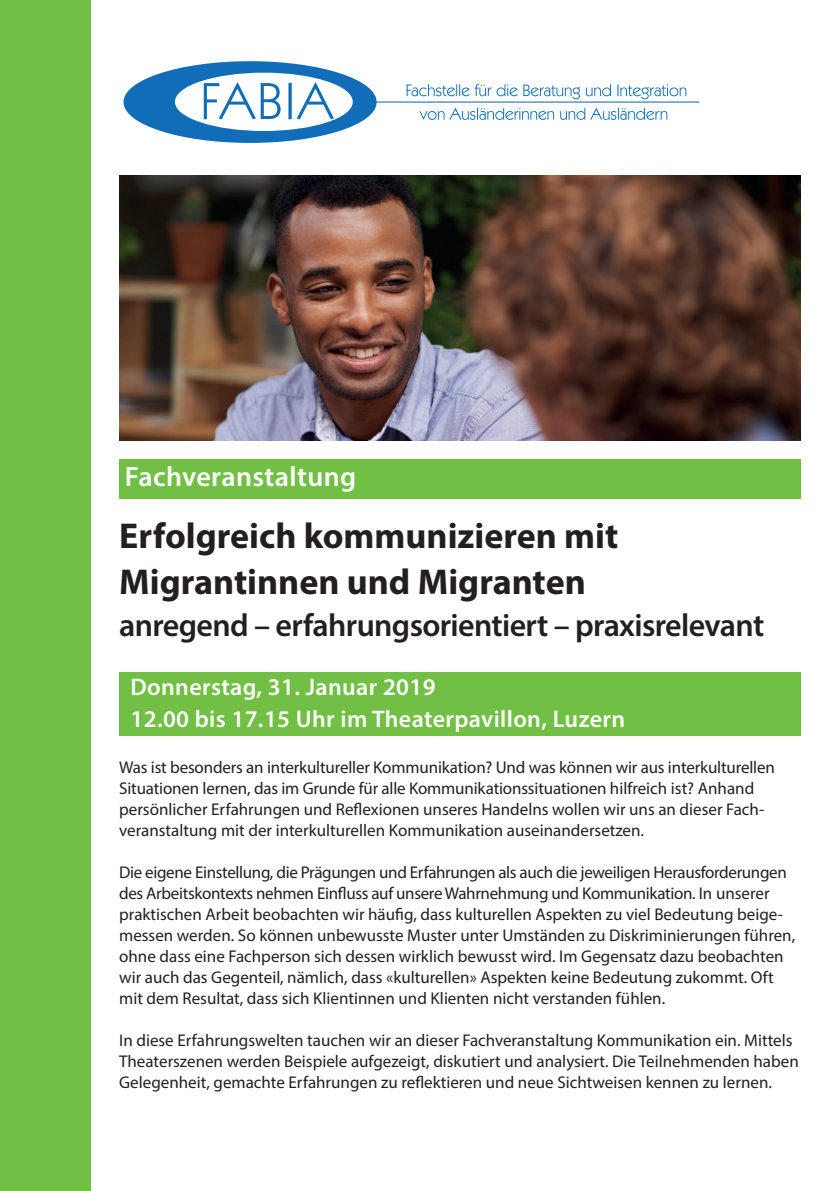
<style>
.page{position:relative;width:840px;height:1191px;background:#fff}
.page>*{position:absolute;margin:0;border:0;box-sizing:border-box;transform-origin:0 0}
.t1{font:700 36px/46px "Myriad Pro";color:#231f20}
.t2{font:600 32px "Myriad Pro";letter-spacing:-.02em;color:#231f20}
.t3{font:600 28px "Myriad Pro";letter-spacing:.015em;color:#fff}
.t4{font:600 24px/32px "Myriad Pro";letter-spacing:.015em;color:#fff}
.t5{font:17px/21px "Myriad Pro";color:#231f20}
</style>
<div class="page">
<div style="left:119px;top:459px;width:680px;height:40px;background:#71bf44"></div>
<img style="left:119px;top:176px;width:680px;height:264px">
<div style="left:123px;top:61px;width:253px;height:82px;background:#116db7;border-radius:50%"></div>
<div style="left:175px;top:73px;width:177px;height:58px;background:#fff;border-radius:50%"></div>
<hr style="left:376px;top:101px;width:322px;height:2px;background:#116db7">
<svg style="left:204px;top:82px;width:76px;height:37px"></svg>
<hr style="left:288px;top:83px;width:3px;height:36px;background:#116db7">
<svg style="left:296px;top:82px;width:38px;height:37px"></svg>
<svg style="left:406px;top:84px;width:111px;height:12px"></svg>
<svg style="left:523px;top:84px;width:87px;height:15px"></svg>
<svg style="left:617px;top:84px;width:69px;height:15px"></svg>
<svg style="left:419px;top:108px;width:134px;height:12px"></svg>
<svg style="left:560px;top:108px;width:107px;height:12px"></svg>
<div style="left:0;top:0;width:91px;height:1191px;background:#71bf44"></div>
<div style="left:119px;top:672px;width:680px;height:63px;background:#71bf44"></div>
<h3 class="t3" style="left:125px;top:459px;width:233px">Fachveranstaltung</h3>
<h1 class="t1" style="left:119px;top:511px;width:500px">Erfolgreich kommunizieren mit<br>Migrantinnen und Migranten</h1>
<h2 class="t2" style="left:119px;top:605px;width:646px">anregend – erfahrungsorientiert – praxisrelevant</h2>
<h3 class="t4" style="left:130px;top:671px;width:496px">Donnerstag, 31. Januar 2019<br>12.00 bis 17.15 Uhr im Theaterpavillon, Luzern</h3>
<p class="t5" style="left:119px;top:756px;width:656px">Was ist besonders an interkultureller Kommunikation? Und was können wir aus interkulturellen Situationen lernen, das im Grunde für alle Kommunikationssituationen hilfreich ist? Anhand persönlicher Erfahrungen und Reflexionen unseres Handelns wollen wir uns an dieser Fach‑ veranstaltung mit der interkulturellen Kommunikation auseinandersetzen.</p>
<p class="t5" style="left:119px;top:861px;width:677px">Die eigene Einstellung, die Prägungen und Erfahrungen als auch die jeweiligen Herausforderungen des Arbeitskontexts nehmen Einfluss auf unsere Wahrnehmung und Kommunikation. In unserer praktischen Arbeit beobachten wir häufig, dass kulturellen Aspekten zu viel Bedeutung beige‑ messen werden. So können unbewusste Muster unter Umständen zu Diskriminierungen führen, ohne dass eine Fachperson sich dessen wirklich bewusst wird. Im Gegensatz dazu beobachten wir auch das Gegenteil, nämlich, dass «kulturellen» Aspekten keine Bedeutung zukommt. Oft mit dem Resultat, dass sich Klientinnen und Klienten nicht verstanden fühlen.</p>
<p class="t5" style="left:119px;top:1029px;width:680px">In diese Erfahrungswelten tauchen wir an dieser Fachveranstaltung Kommunikation ein. Mittels<br>Theaterszenen werden Beispiele aufgezeigt, diskutiert und analysiert. Die Teilnehmenden haben<br>Gelegenheit, gemachte Erfahrungen zu reflektieren und neue Sichtweisen kennen zu lernen.</p>
</div>
